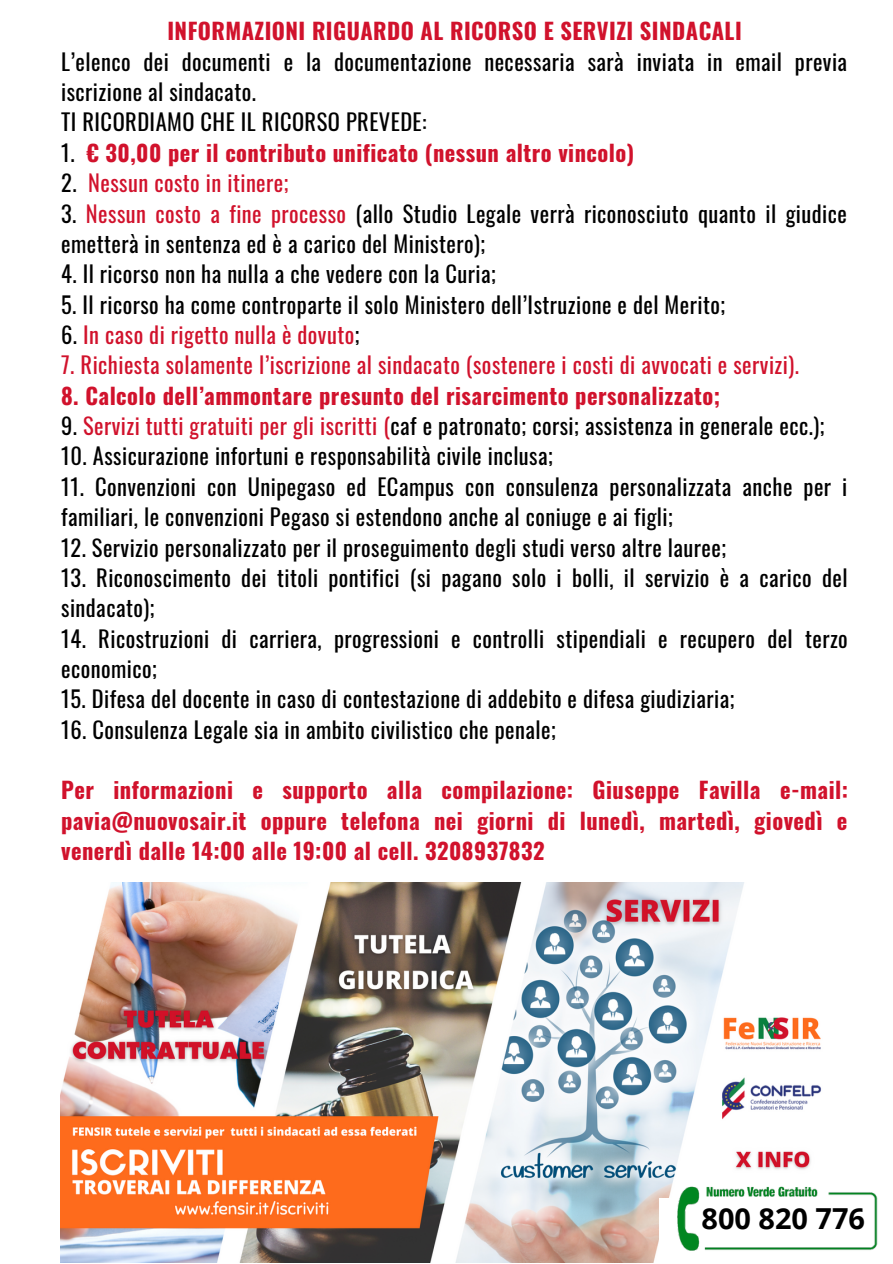
<style>
.page{position:relative;width:893px;height:1264px;background:#fff}
.page>*{position:absolute;margin:0;border:0;box-sizing:border-box;transform-origin:0 0}
.t1{font:700 28.95px "Open Sans";color:#000}
.t2{font:22.5px/30.3px "Oswald";letter-spacing:.02em;color:#000}
.t3{font:700 22.5px/30.3px "Oswald";letter-spacing:.02em;color:#d1122c;text-align:justify}
.t4{font:22.5px "Oswald";letter-spacing:.02em;color:#d1122c}
.s1{font-weight:400;color:#000}
.s2{color:#000}
.s3{color:#d1122c}
</style>
<div class="page">
<img style="left:61px;top:882px;width:760px;height:380px">
<img style="left:659px;top:1175px;width:219px;height:86px">
<p class="t3" style="left:167px;top:15px;width:576px">INFORMAZIONI RIGUARDO AL RICORSO E SERVIZI SINDACALI</p>
<p class="t2" style="left:61px;top:45px;width:787px">L’elenco dei documenti e la documentazione necessaria sarà inviata in email previa iscrizione al sindacato.</p>
<p class="t2" style="left:61px;top:106px;width:367px">TI RICORDIAMO CHE IL RICORSO PREVEDE:</p>
<p class="t3" style="left:61px;top:136px;width:574px"><span class="s1">1.</span> € 30,00 per il contributo unificato (nessun altro vincolo)</p>
<p class="t4" style="left:61px;top:165px;width:229px"><span class="s2">2.</span> Nessun costo in itinere;</p>
<p class="t2" style="left:61px;top:197px;width:787px">3. <span class="s3">Nessun costo a fine processo</span> (allo Studio Legale verrà riconosciuto quanto il giudice emetterà in sentenza ed è a carico del Ministero);</p>
<p class="t2" style="left:61px;top:258px;width:436px">4. Il ricorso non ha nulla a che vedere con la Curia;</p>
<p class="t2" style="left:61px;top:288px;width:665px">5. Il ricorso ha come controparte il solo Ministero dell’Istruzione e del Merito;</p>
<p class="t4" style="left:61px;top:317px;width:300px"><span class="s2">6.</span> In caso di rigetto nulla è dovuto<span class="s2">;</span></p>
<p class="t4" style="left:61px;top:347px;width:739px">7. Richiesta solamente l’iscrizione al sindacato (sostenere i costi di avvocati e servizi).</p>
<p class="t3" style="left:61px;top:379px;width:660px">8. Calcolo dell’ammontare presunto del risarcimento personalizzato;</p>
<p class="t2" style="left:61px;top:410px;width:764px">9. <span class="s3">Servizi tutti gratuiti per gli iscritti (</span>caf e patronato; corsi; assistenza in generale ecc.);</p>
<p class="t2" style="left:61px;top:440px;width:493px">10. Assicurazione infortuni e responsabilità civile inclusa;</p>
<p class="t2" style="left:61px;top:470px;width:787px">11. Convenzioni con Unipegaso ed ECampus con consulenza personalizzata anche per i familiari, le convenzioni Pegaso si estendono anche al coniuge e ai figli;</p>
<p class="t2" style="left:61px;top:531px;width:666px">12. Servizio personalizzato per il proseguimento degli studi verso altre lauree;</p>
<p class="t2" style="left:61px;top:561px;width:787px">13. Riconoscimento dei titoli pontifici (si pagano solo i bolli, il servizio è a carico del sindacato);</p>
<p class="t2" style="left:61px;top:622px;width:788px">14. Ricostruzioni di carriera, progressioni e controlli stipendiali e recupero del terzo economico;</p>
<p class="t2" style="left:61px;top:683px;width:674px">15. Difesa del docente in caso di contestazione di addebito e difesa giudiziaria;</p>
<p class="t2" style="left:61px;top:713px;width:496px">16. Consulenza Legale sia in ambito civilistico che penale;</p>
<p class="t3" style="left:61px;top:774px;width:788px">Per informazioni e supporto alla compilazione: Giuseppe Favilla e-mail: pavia@nuovosair.it oppure telefona nei giorni di lunedì, martedì, giovedì e venerdì dalle 14:00 alle 19:00 al cell. 3208937832</p>
<p class="t1" style="left:701px;top:1198px;width:165px">800 820 776</p>
</div>
